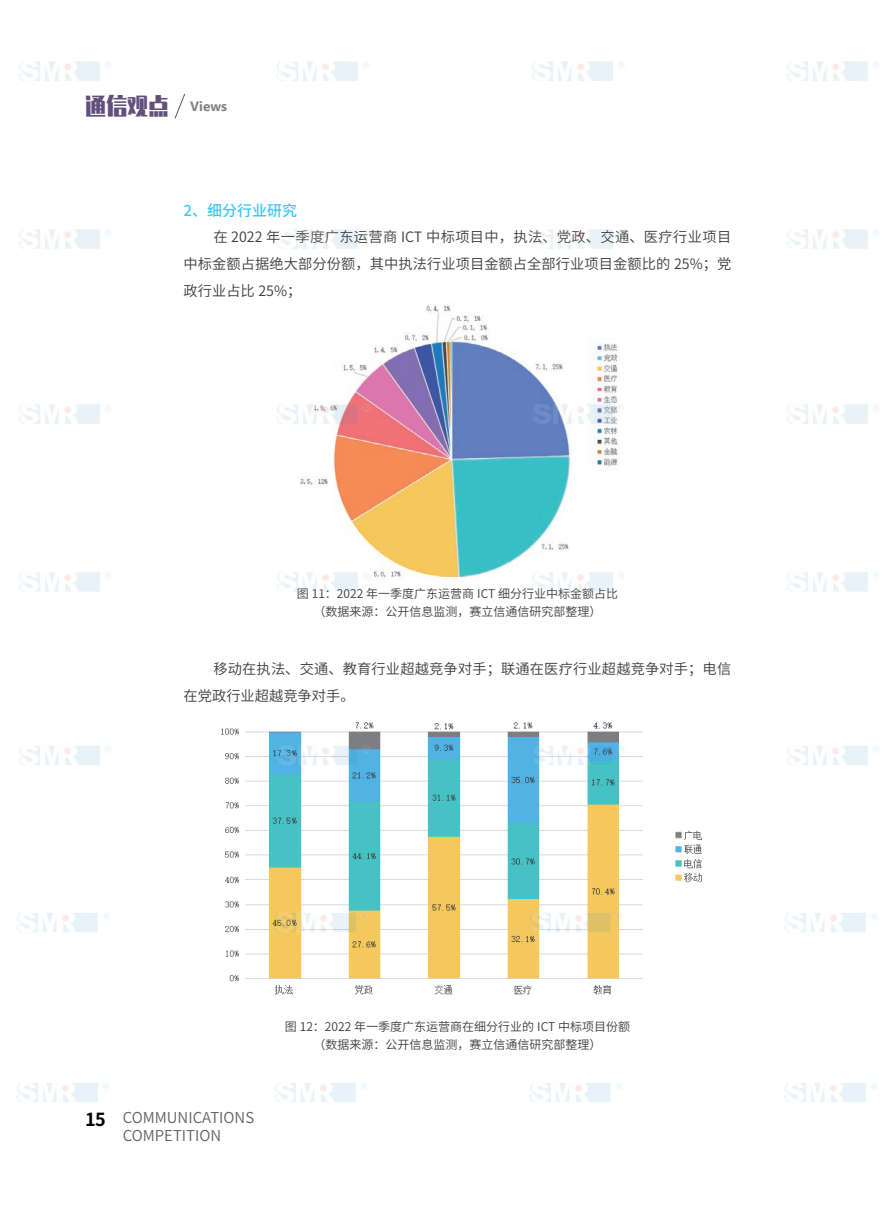
<style>
.page{position:relative;width:893px;height:1212px;background:#fff}
.page>*{position:absolute;margin:0;border:0;box-sizing:border-box;transform-origin:0 0}
.t1{font:15px/18px "Source Han Sans CN";color:#636366;text-align:center}
.t2{font:500 15px "Source Han Sans CN";color:#40c7f4}
.t3{font:14.25px/27px "Source Han Sans CN";letter-spacing:.005em;color:#3e3e3f;text-align:justify}
.t4{font:700 13.5px "Nirmala UI";color:#808285}
.t5{font:12px/18px "Source Han Sans CN";color:#3e3e3f;text-align:center}
.s1{font-family:"Zhenyan GB";font-weight:400;font-size:22.65px;color:#61507c}
.s2{font-weight:700;font-size:18px;color:#000}
</style>
<div class="page">
<img style="left:17px;top:61px;width:862px;height:1041px">
<p class="t4" style="left:85px;top:94px;width:144px"><span class="s1">通信观点</span> Views</p>
<p class="t2" style="left:184px;top:202px;width:115px">2、细分行业研究</p>
<p class="t3" style="left:184px;top:224px;width:549px;text-indent:30px">在 2022 年一季度广东运营商 ICT 中标项目中，执法、党政、交通、医疗行业项目中标金额占据绝大部分份额，其中执法行业项目金额占全部行业项目金额比的 25%；党政行业占比 25%；</p>
<p class="t5" style="left:297px;top:585px;width:323px">图 11：2022 年一季度广东运营商 ICT 细分行业中标金额占比（数据来源：公开信息监测，赛立信通信研究部整理）</p>
<p class="t3" style="left:184px;top:656px;width:549px;text-indent:30px">移动在执法、交通、教育行业超越竞争对手；联通在医疗行业超越竞争对手；电信在党政行业超越竞争对手。</p>
<p class="t1" style="left:85px;top:1109px;width:171px"><span class="s2">15</span> COMMUNICATIONS<br>COMPETITION</p>
<p class="t5" style="left:285px;top:1018px;width:347px">图 12：2022 年一季度广东运营商在细分行业的 ICT 中标项目份额（数据来源：公开信息监测，赛立信通信研究部整理）</p>
</div>
